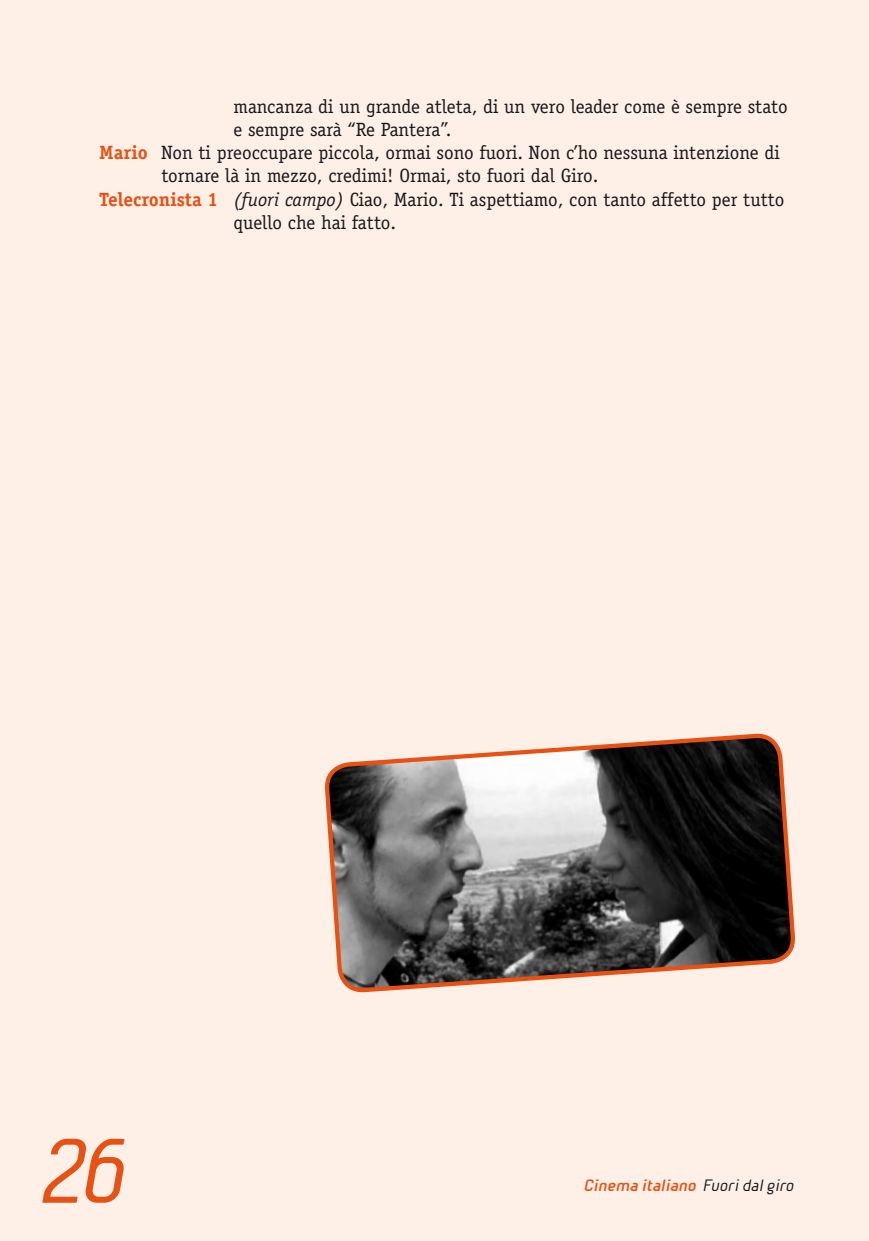
<style>
.page{position:relative;width:869px;height:1241px;background:#fff}
.page>*{position:absolute;margin:0;border:0;box-sizing:border-box;transform-origin:0 0}
.t1{font:italic 87.5px "Beta Sans";color:#e75113}
.t2{font:19.25px "Officina Serif Std";color:#1a171c}
.t3{font:italic 700 15.75px "Beta Sans";color:#e75113}
.s1{font-weight:700;color:#e75113}
.s2{font-style:italic}
.s3{font-weight:400;color:#1a171c}
</style>
<div class="page">
<div style="left:0;top:0;width:868px;height:1240px;background:#fef0e7"></div>
<svg style="left:325px;top:733px;width:469px;height:260px"></svg>
<p class="t2" style="left:233px;top:95px;width:555px">mancanza di un grande atleta, di un vero leader come è sempre stato</p>
<p class="t2" style="left:233px;top:118px;width:219px">e sempre sarà “Re Pantera”.</p>
<p class="t2" style="left:99px;top:141px;width:681px"><span class="s1">Mario</span> Non ti preoccupare piccola, ormai sono fuori. Non c’ho nessuna intenzione di</p>
<p class="t2" style="left:161px;top:165px;width:438px">tornare là in mezzo, credimi! Ormai, sto fuori dal Giro.</p>
<p class="t2" style="left:99px;top:188px;width:686px"><span class="s1">Telecronista 1</span> <span class="s2">(fuori campo)</span> Ciao, Mario. Ti aspettiamo, con tanto affetto per tutto</p>
<p class="t2" style="left:233px;top:211px;width:164px">quello che hai fatto.</p>
<h1 class="t1" style="left:41px;top:1119px;width:91px">26</h1>
<p class="t3" style="left:584px;top:1176px;width:211px">Cinema italiano <span class="s3">Fuori dal giro</span></p>
</div>
